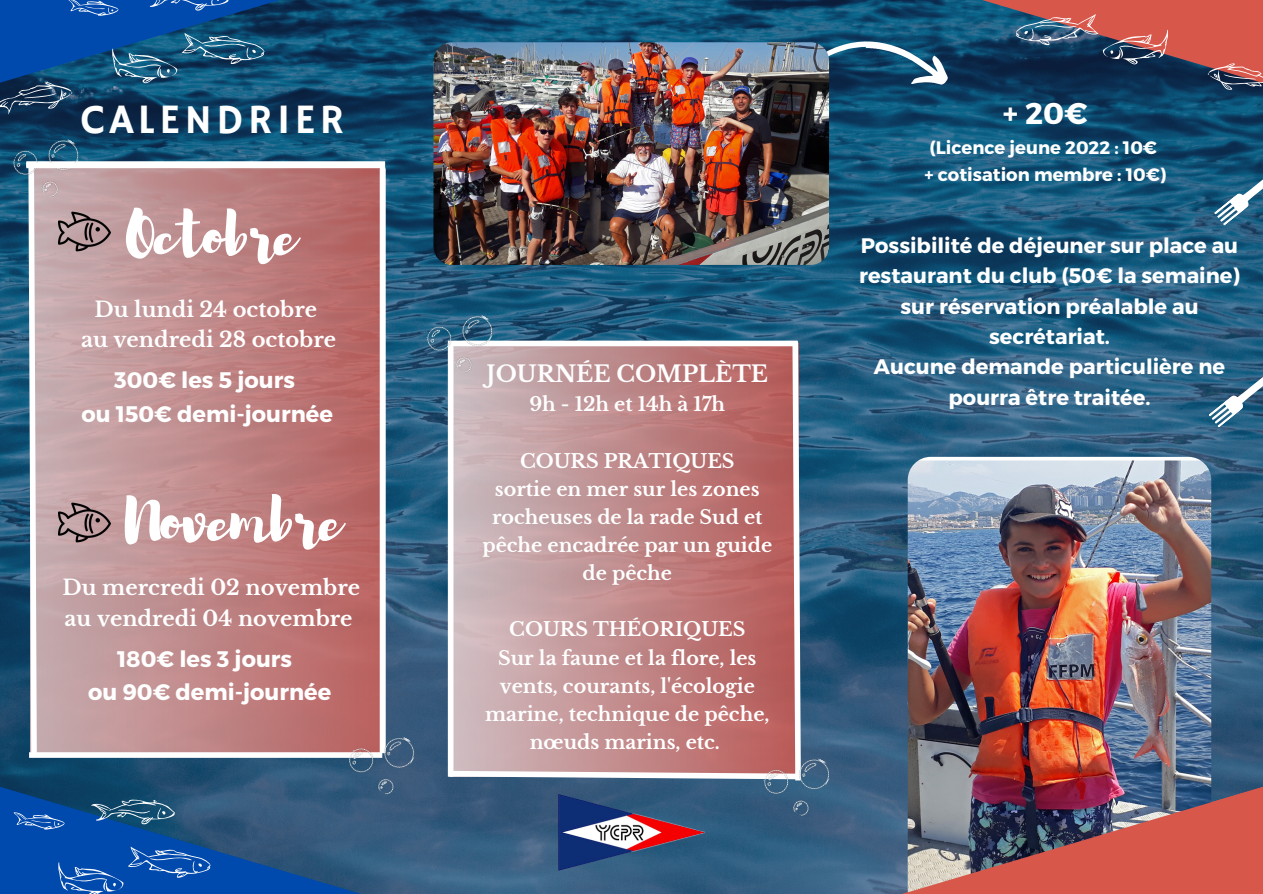
<style>
.page{position:relative;width:1263px;height:894px;background:#fff}
.page>*{position:absolute;margin:0;border:0;box-sizing:border-box;transform-origin:0 0}
.t1{font:60px "Brusher";letter-spacing:-.01em;color:#fff}
.t2{font:41.7px "Hammersmith One";letter-spacing:.1em;color:#fff}
.t3{font:700 30px "Montserrat";color:#fff}
.t4{font:700 22.5px/33.8px "Montserrat";color:#fff;text-align:center}
.t5{font:700 22.5px "Libre Baskerville";color:#fff}
.t6{font:700 21px/30.3px "Montserrat";color:#fff;text-align:center}
.t7{font:700 21px/30.3px "Libre Baskerville";color:#fff;text-align:center}
.t8{font:700 19.05px/28px "Libre Baskerville";color:#fff;text-align:center}
.t9{font:700 18px/27px "Montserrat";color:#fff}
</style>
<div class="page">
<img style="left:0;top:85px;width:1263px;height:699px">
<img style="left:908px;top:456px;width:303px;height:328px">
<svg style="left:0;top:784px;width:631px;height:109px;fill:#375b7f"></svg>
<svg style="left:631px;top:784px;width:632px;height:109px"></svg>
<svg style="left:0;top:786px;width:212px;height:107px"></svg>
<svg style="left:443px;top:336px;width:362px;height:449px"></svg>
<div style="left:448px;top:340px;width:350px;height:6px;background:#fff"></div>
<img style="left:421px;top:297px;width:78px;height:78px">
<img style="left:758px;top:739px;width:77px;height:79px">
<svg style="left:266px;top:0;width:365px;height:85px"></svg>
<svg style="left:631px;top:0;width:383px;height:85px"></svg>
<svg style="left:809px;top:29px;width:144px;height:64px"></svg>
<svg style="left:1213px;top:161px;width:50px;height:65px"></svg>
<svg style="left:1014px;top:0;width:249px;height:97px"></svg>
<svg style="left:1208px;top:363px;width:55px;height:65px"></svg>
<svg style="left:0;top:0;width:266px;height:116px"></svg>
<div style="left:30px;top:167px;width:349px;height:585px;background:linear-gradient(to right,#c7b0b4,#b76160)"></div>
<div style="left:26px;top:161px;width:359px;height:6px;background:#c0d2dc"></div>
<svg style="left:26px;top:199px;width:14px;height:563px"></svg>
<img style="left:7px;top:121px;width:78px;height:78px">
<div style="left:26px;top:162px;width:359px;height:6px;background:#fff"></div>
<div style="left:29px;top:752px;width:353px;height:5px;background:#fff"></div>
<div style="left:380px;top:169px;width:5px;height:584px;background:#fff"></div>
<img style="left:343px;top:718px;width:77px;height:78px">
<img style="left:59px;top:206px;width:52px;height:51px">
<img style="left:59px;top:496px;width:52px;height:52px">
<img style="left:433px;top:42px;width:396px;height:223px;border-radius:18px">
<img style="left:557px;top:793px;width:149px;height:78px">
<h2 class="t2" style="left:81px;top:95px;width:265px">CALENDRIER</h2>
<h1 class="t1" style="left:126px;top:195px;width:172px">Octobre</h1>
<p class="t7" style="left:81px;top:294px;width:257px">Du lundi 24 octobre<br>au vendredi 28 octobre</p>
<p class="t4" style="left:81px;top:361px;width:253px">300€ les 5 jours<br>ou 150€ demi-journée</p>
<h1 class="t1" style="left:125px;top:481px;width:218px">Novembre</h1>
<p class="t7" style="left:63px;top:571px;width:299px;line-height:31.5px;text-align:left">Du mercredi 02 novembre au vendredi 04 novembre</p>
<p class="t4" style="left:88px;top:641px;width:245px;line-height:32.5px">180€ les 3 jours<br>ou 90€ demi-journée</p>
<p class="t5" style="left:487px;top:360px;width:283px">JOURNÉE COMPLÈTE</p>
<p class="t8" style="left:529px;top:390px;width:197px">9h - 12h et 14h à 17h</p>
<p class="t8" style="left:482px;top:447px;width:291px">COURS PRATIQUES<br>sortie en mer sur les zones rocheuses de la rade Sud et pêche encadrée par un guide de pêche</p>
<p class="t8" style="left:485px;top:615px;width:286px">COURS THÉORIQUES<br>Sur la faune et la flore, les vents, courants, l'écologie marine, technique de pêche, nœuds marins, etc.</p>
<h3 class="t3" style="left:1003px;top:93px;width:86px">+ 20€</h3>
<p class="t9" style="left:924px;top:133px;width:243px">(Licence jeune 2022 : 10€<br>+ cotisation membre : 10€)</p>
<p class="t6" style="left:859px;top:229px;width:382px">Possibilité de déjeuner sur place au restaurant du club (50€ la semaine) sur réservation préalable au secrétariat.<br>Aucune demande particulière ne pourra être traitée.</p>
</div>
